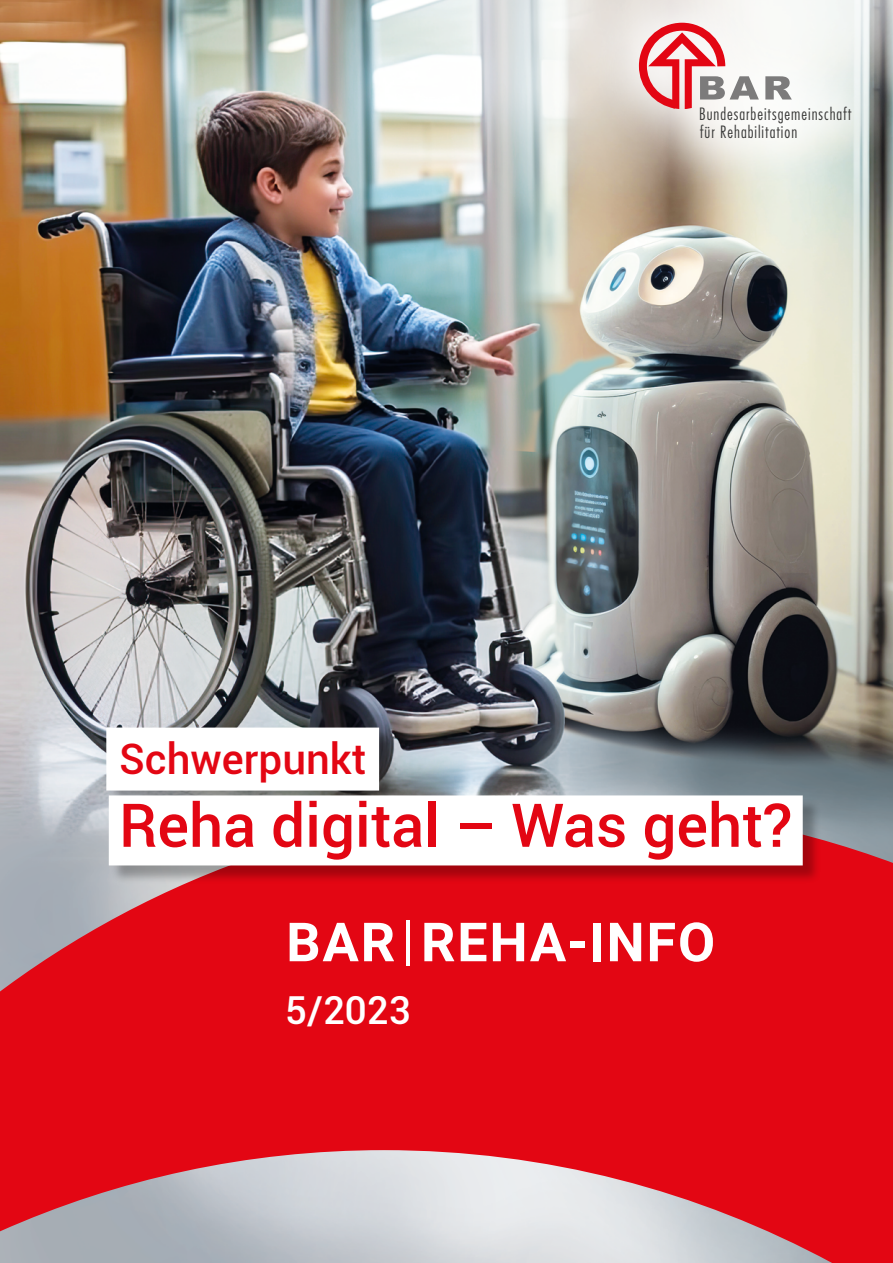
<style>
.page{position:relative;width:893px;height:1263px;background:#fff}
.page>*{position:absolute;margin:0;border:0;box-sizing:border-box;transform-origin:0 0}
._01_Titel{font:500 60.3px "Roboto";color:#e30613}
.Titel_REHA_INFO{font:700 54px "Roboto";letter-spacing:.035em;color:#fff}
._01_Subhead_Titel{font:500 42px "Roboto";color:#e30613}
.Titel_Ausgabe{font:500 38.55px "Roboto";color:#fff}
.t1{font:300 condensed 16.65px/18.1px "Futura";letter-spacing:.06em;color:#3c3c3b}
.s1{font-weight:400}
</style>
<div class="page">
<img style="left:0;top:0;width:893px;height:804px">
<div style="left:588px;top:0;width:305px;height:190px;background:#fff;opacity:.75"></div>
<svg style="left:765px;top:76px;width:27px;height:24px"></svg>
<svg style="left:639px;top:23px;width:120px;height:91px"></svg>
<svg style="left:0;top:804px;width:893px;height:459px;background:#da3641"></svg>
<div style="left:108px;top:730px;width:713px;height:154px;background:#000;opacity:.28"></div>
<div style="left:106px;top:727px;width:273px;height:63px;background:#fff"></div>
<div style="left:109px;top:795px;width:694px;height:70px;background:#fff"></div>
<p class="t1" style="left:699px;top:104px;width:154px">Bundesarbeitsgemeinschaft für Rehabilitation</p>
<h2 class="_01_Subhead_Titel" style="left:119px;top:730px;width:249px">Schwerpunkt</h2>
<h1 class="_01_Titel" style="left:119px;top:783px;width:675px">Reha digital – Was geht?</h1>
<p class="Titel_REHA_INFO" style="left:286px;top:904px;width:430px">BAR <span class="s1">|</span> REHA-INFO</p>
<p class="Titel_Ausgabe" style="left:285px;top:983px;width:127px">5/2023</p>
</div>
